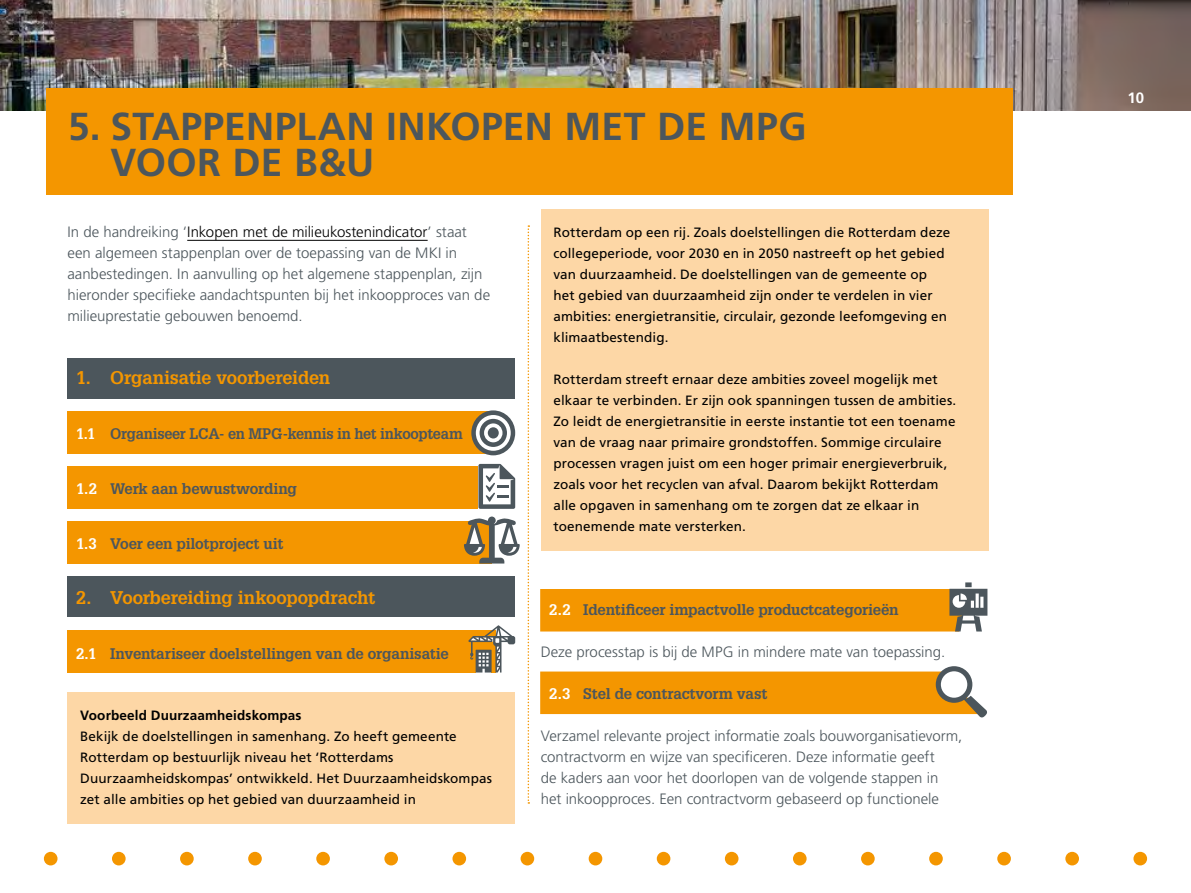
<style>
.page{position:relative;width:1191px;height:893px;background:#fff}
.page>*{position:absolute;margin:0;border:0;box-sizing:border-box;transform-origin:0 0}
.H2_Hoofdstuk_Kop{font:700 39px/36px "Frutiger LT Std";letter-spacing:.005em;color:#4c565c}
.P_Stappenplan_1{font:700 18px "Glypha LT Std";letter-spacing:-.01em;color:#f49600}
.P_Broodtekst{font:300 15px/21px "Frutiger LT Std";color:#4c565c}
.P_Stappenplan_2{font:700 15px "Glypha LT Std";letter-spacing:-.015em;color:#4c565c}
.t1{font:700 15px "Frutiger LT Std";color:#fff}
.Kadertekst_Oranje{font:13.5px/21px "Frutiger LT Std";letter-spacing:.005em;color:#000}
.Kadertekst_Oranje-2{font:700 13.5px "Frutiger LT Std";letter-spacing:.01em;color:#000}
.s1{color:#000}
.s2{color:#fff}
</style>
<div class="page">
<div style="left:44px;top:852px;width:13px;height:13px;background:#f49600;border-radius:50%"></div>
<div style="left:112px;top:852px;width:14px;height:13px;background:#f49600;border-radius:50%"></div>
<div style="left:180px;top:852px;width:14px;height:13px;background:#f49600;border-radius:50%"></div>
<div style="left:248px;top:852px;width:14px;height:13px;background:#f49600;border-radius:50%"></div>
<div style="left:316px;top:852px;width:14px;height:13px;background:#f49600;border-radius:50%"></div>
<div style="left:384px;top:852px;width:14px;height:13px;background:#f49600;border-radius:50%"></div>
<div style="left:452px;top:852px;width:14px;height:13px;background:#f49600;border-radius:50%"></div>
<div style="left:520px;top:852px;width:14px;height:13px;background:#f49600;border-radius:50%"></div>
<div style="left:588px;top:852px;width:14px;height:13px;background:#f49600;border-radius:50%"></div>
<div style="left:657px;top:852px;width:13px;height:13px;background:#f49600;border-radius:50%"></div>
<div style="left:725px;top:852px;width:13px;height:13px;background:#f49600;border-radius:50%"></div>
<div style="left:793px;top:852px;width:13px;height:13px;background:#f49600;border-radius:50%"></div>
<div style="left:861px;top:852px;width:13px;height:13px;background:#f49600;border-radius:50%"></div>
<div style="left:929px;top:852px;width:13px;height:13px;background:#f49600;border-radius:50%"></div>
<div style="left:997px;top:852px;width:14px;height:13px;background:#f49600;border-radius:50%"></div>
<div style="left:1065px;top:852px;width:14px;height:13px;background:#f49600;border-radius:50%"></div>
<div style="left:1133px;top:852px;width:14px;height:13px;background:#f49600;border-radius:50%"></div>
<svg style="left:527px;top:225px;width:2px;height:579px"></svg>
<img style="left:0;top:0;width:1191px;height:111px">
<div style="left:47px;top:88px;width:966px;height:107px;background:#f49600"></div>
<div style="left:68px;top:412px;width:425px;height:42px;background:#f49600"></div>
<div style="left:68px;top:521px;width:424px;height:42px;background:#f49600"></div>
<div style="left:68px;top:630px;width:428px;height:43px;background:#f49600"></div>
<div style="left:68px;top:358px;width:447px;height:40px;background:#4c565c"></div>
<svg style="left:478px;top:464px;width:37px;height:45px"></svg>
<svg style="left:471px;top:410px;width:44px;height:45px"></svg>
<div style="left:488px;top:427px;width:11px;height:11px;background:#4c565c;border-radius:50%"></div>
<svg style="left:464px;top:517px;width:56px;height:46px"></svg>
<svg style="left:468px;top:625px;width:47px;height:47px"></svg>
<div style="left:68px;top:577px;width:447px;height:40px;background:#4c565c"></div>
<div style="left:68px;top:466px;width:410px;height:43px;background:#f49600"></div>
<svg style="left:540px;top:582px;width:447px;height:49px"></svg>
<svg style="left:540px;top:666px;width:447px;height:52px"></svg>
<hr style="left:187px;top:240px;width:241px;height:1px;background:#000">
<div style="left:68px;top:692px;width:447px;height:48px;background:#fdd7a6"></div>
<div style="left:68px;top:713px;width:447px;height:111px;background:#fdd7a6"></div>
<div style="left:541px;top:209px;width:447px;height:153px;background:#fdd7a6"></div>
<div style="left:541px;top:356px;width:447px;height:195px;background:#fdd7a6"></div>
<h2 class="H2_Hoofdstuk_Kop" style="left:111px;top:108px;width:697px;text-indent:-43px">5. STAPPENPLAN INKOPEN MET DE MPG<br>VOOR DE B&amp;U</h2>
<p class="P_Broodtekst" style="left:68px;top:221px;width:424px">In de handreiking ‘<span class="s1">Inkopen met de milieukostenindicator</span>’ staat een algemeen stappenplan over de toepassing van de MKI in aanbestedingen. In aanvulling op het algemene stappenplan, zijn hieronder specifieke aandachtspunten bij het inkoopproces van de milieuprestatie gebouwen benoemd.</p>
<p class="P_Stappenplan_1" style="left:76px;top:366px;width:255px">1. Organisatie voorbereiden</p>
<p class="P_Stappenplan_2" style="left:76px;top:424px;width:388px"><span class="s2">1.1</span> Organiseer LCA- en MPG-kennis in het inkoopteam</p>
<p class="P_Stappenplan_2" style="left:76px;top:479px;width:222px"><span class="s2">1.2</span> Werk aan bewustwording</p>
<p class="P_Stappenplan_2" style="left:76px;top:534px;width:209px"><span class="s2">1.3</span> Voer een pilotproject uit</p>
<p class="P_Stappenplan_1" style="left:76px;top:586px;width:301px">2. Voorbereiding inkoopopdracht</p>
<p class="P_Stappenplan_2" style="left:76px;top:644px;width:374px"><span class="s2">2.1</span> Inventariseer doelstellingen van de organisatie</p>
<p class="Kadertekst_Oranje-2" style="left:80px;top:707px;width:223px">Voorbeeld Duurzaamheidskompas</p>
<p class="Kadertekst_Oranje" style="left:80px;top:725px;width:413px">Bekijk de doelstellingen in samenhang. Zo heeft gemeente Rotterdam op bestuurlijk niveau het ‘Rotterdams Duurzaamheidskompas’ ontwikkeld. Het Duurzaamheidskompas zet alle ambities op het gebied van duurzaamheid in</p>
<p class="Kadertekst_Oranje" style="left:553px;top:221px;width:398px">Rotterdam op een rij. Zoals doelstellingen die Rotterdam deze collegeperiode, voor 2030 en in 2050 nastreeft op het gebied van duurzaamheid. De doelstellingen van de gemeente op het gebied van duurzaamheid zijn onder te verdelen in vier ambities: energietransitie, circulair, gezonde leefomgeving en klimaatbestendig.</p>
<p class="Kadertekst_Oranje" style="left:553px;top:368px;width:404px">Rotterdam streeft ernaar deze ambities zoveel mogelijk met elkaar te verbinden. Er zijn ook spanningen tussen de ambities.<br>Zo leidt de energietransitie in eerste instantie tot een toename van de vraag naar primaire grondstoffen. Sommige circulaire processen vragen juist om een hoger primair energieverbruik, zoals voor het recyclen van afval. Daarom bekijkt Rotterdam alle opgaven in samenhang om te zorgen dat ze elkaar in toenemende mate versterken.</p>
<p class="P_Stappenplan_2" style="left:549px;top:600px;width:351px"><span class="s2">2.2</span> Identificeer impactvolle productcategorieën</p>
<p class="P_Broodtekst" style="left:541px;top:641px;width:406px">Deze processtap is bij de MPG in mindere mate van toepassing.</p>
<p class="P_Stappenplan_2" style="left:549px;top:684px;width:220px"><span class="s2">2.3</span> Stel de contractvorm vast</p>
<p class="P_Broodtekst" style="left:541px;top:725px;width:423px">Verzamel relevante project informatie zoals bouworganisatievorm, contractvorm en wijze van specificeren. Deze informatie geeft<br>de kaders aan voor het doorlopen van de volgende stappen in het inkoopproces. Een contractvorm gebaseerd op functionele</p>
<p class="t1" style="left:1127px;top:89px;width:18px">10</p>
</div>
